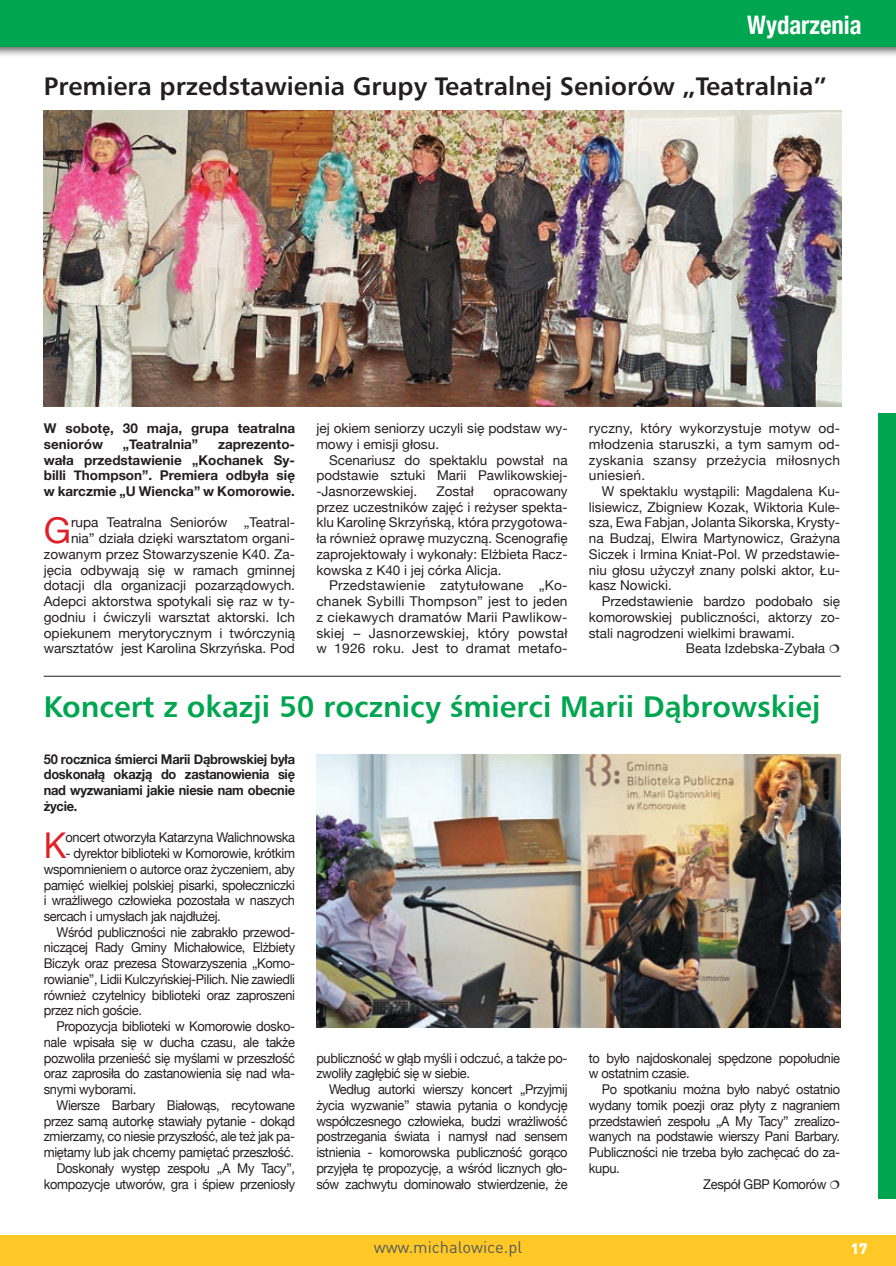
<style>
.page{position:relative;width:896px;height:1266px;background:#fff}
.page>*{position:absolute;margin:0;border:0;box-sizing:border-box;transform-origin:0 0}
.t1{font:35.55px "Helvetica Neue";color:#e01f26}
.t2{font:35.55px "Helvetica Neue";color:#e01f26;scale:.95 1}
.t3{font:700 30px "Humnst 777 EU";color:#00a54f}
.t4{font:700 25.5px "Humnst 777 EU";color:#231f20}
.t5{font:700 condensed 25.5px "Helvetica Neue LT Com";color:#fff}
.t6{font:16.5px "DIN Pro";color:#57585a}
.t7{font:900 15px "DIN";color:#fff}
.t8{font:13.5px/15.8px "Helvetica Neue";letter-spacing:-.025em;color:#231f20;text-align:justify;scale:.95 1}
.t9{font:13.5px/15.8px "Helvetica Neue";letter-spacing:-.025em;color:#231f20;text-align:justify}
.t10{font:13.5px/15.8px "Helvetica Neue";color:#231f20;text-align:right}
.t11{font:700 13.5px/15.8px "Helvetica Neue";color:#231f20}
.t12{font:700 13.5px/15.8px "Helvetica Neue";color:#231f20;text-align:justify;scale:.95 1}
</style>
<div class="page">
<div style="left:878px;top:413px;width:17px;height:785px;background:#00a54f"></div>
<div style="left:0;top:0;width:895px;height:58px;background:#231f20;opacity:.75"></div>
<div style="left:0;top:0;width:895px;height:47px;background:#00a54f"></div>
<div style="left:0;top:1234px;width:895px;height:31px;background:#fec927"></div>
<img style="left:44px;top:110px;width:797px;height:296px">
<img style="left:316px;top:754px;width:524px;height:273px">
<hr style="left:44px;top:675px;width:796px;height:1px;background:#231f20">
<h3 class="t5" style="left:747px;top:10px;width:116px">Wydarzenia</h3>
<h3 class="t4" style="left:44px;top:70px;width:784px">Premiera przedstawienia Grupy Teatralnej Seniorów „Teatralnia”</h3>
<p class="t11" style="left:44px;top:419px;width:253px">W sobotę, 30 maja, grupa teatralna seniorów</p>
<p class="t11" style="left:123px;top:435px;width:77px">„Teatralnia”</p>
<p class="t11" style="left:44px;top:435px;width:253px;text-align:justify;text-indent:174px">zaprezento&shy;wała przedstawienie „Kochanek Sy&shy;billi Thompson”. Premiera odbyła się w karczmie „U Wiencka” w Komorowie.</p>
<h1 class="t1" style="left:44px;top:500px;width:29px">G</h1>
<p class="t10" style="left:44px;top:514px;width:253px">rupa Teatralna Seniorów „Teatral-<br>nia” działa dzięki warsztatom organi&shy;zowanym przez Stowarzyszenie K40. Za&shy;jęcia odbywają się w ramach gminnej dotacji dla organizacji pozarządowych.<br>Adepci aktorstwa spotykali się raz w ty&shy;godniu i ćwiczyli warsztat aktorski. Ich opiekunem merytorycznym i twórczynią warsztatów jest Karolina Skrzyńska. Pod</p>
<p class="t10" style="left:316px;top:419px;width:253px;text-align:left">jej okiem seniorzy uczyli się podstaw wy&shy;mowy i emisji głosu.</p>
<p class="t9" style="left:316px;top:451px;width:253px;text-indent:13px">Scenariusz do spektaklu powstał na podstawie sztuki Marii Pawlikowskiej--Jasnorzewskiej.</p>
<p class="t9" style="left:436px;top:482px;width:39px">Został</p>
<p class="t9" style="left:316px;top:482px;width:253px;text-indent:177px">opracowany przez uczestników zajęć i reżyser spekta&shy;klu Karolinę Skrzyńską, która przygotowa&shy;ła również oprawę muzyczną. Scenografię zaprojektowały i wykonały: Elżbieta Racz&shy;kowska z K40 i jej córka Alicja.</p>
<p class="t9" style="left:316px;top:577px;width:253px;text-indent:13px">Przedstawienie zatytułowane „Ko&shy;chanek Sybilli Thompson” jest to jeden z ciekawych dramatów Marii Pawlikow&shy;skiej – Jasnorzewskiej, który powstał w 1926 roku. Jest to dramat metafo-</p>
<p class="t9" style="left:589px;top:419px;width:253px">ryczny, który wykorzystuje motyw od&shy;młodzenia staruszki, a tym samym od&shy;zyskania szansy przeżycia miłosnych uniesień.</p>
<p class="t9" style="left:589px;top:482px;width:253px;text-indent:13px">W spektaklu wystąpili: Magdalena Ku&shy;lisiewicz, Zbigniew Kozak, Wiktoria Kule&shy;sza, Ewa Fabjan, Jolanta Sikorska, Krysty&shy;na Budzaj, Elwira Martynowicz, Grażyna Siczek i Irmina Kniat-Pol. W przedstawie&shy;niu głosu użyczył znany polski aktor, Łu&shy;kasz Nowicki.</p>
<p class="t10" style="left:601px;top:592px;width:240px">Przedstawienie bardzo podobało się</p>
<p class="t10" style="left:589px;top:608px;width:253px">komorowskiej publiczności, aktorzy zo-</p>
<p class="t10" style="left:589px;top:624px;width:207px">stali nagrodzeni wielkimi brawami.</p>
<p class="t10" style="left:685px;top:639px;width:140px">Beata Izdebska-Zybała</p>
<h2 class="t3" style="left:44px;top:687px;width:778px">Koncert z okazji 50 rocznicy śmierci Marii Dąbrowskiej</h2>
<p class="t12" style="left:44px;top:750px;width:266px">50 rocznica śmierci Marii Dąbrowskiej była doskonałą okazją do zastanowienia się nad wyzwaniami jakie niesie nam obecnie życie.</p>
<h1 class="t2" style="left:44px;top:815px;width:25px">K</h1>
<p class="t8" style="left:65px;top:828px;width:243px">oncert otworzyła Katarzyna Walichnowska</p>
<p class="t8" style="left:44px;top:844px;width:266px;text-indent:22px">- dyrektor biblioteki w Komorowie, krótkim wspomnieniem o autorce oraz życzeniem, aby pamięć wielkiej polskiej pisarki, społeczniczki i wrażliwego człowieka pozostała w naszych sercach i umysłach jak najdłużej.</p>
<p class="t8" style="left:44px;top:923px;width:266px;text-indent:13px">Wśród publiczności nie zabrakło przewod&shy;niczącej Rady Gminy Michałowice, Elżbiety Biczyk oraz prezesa Stowarzyszenia „Komo&shy;rowianie”, Lidii Kulczyńskiej-Pilich. Nie zawiedli również czytelnicy biblioteki oraz zaproszeni przez nich goście.</p>
<p class="t8" style="left:44px;top:1017px;width:266px;text-indent:13px">Propozycja biblioteki w Komorowie dosko&shy;nale wpisała się w ducha czasu, ale także pozwoliła przenieść się myślami w przeszłość oraz zaprosiła do zastanowienia się nad wła&shy;snymi wyborami.</p>
<p class="t8" style="left:44px;top:1096px;width:266px;text-align:right">Wiersze Barbary Białowąs, recytowane przez samą autorkę stawiały pytanie - dokąd zmierzamy, co niesie przyszłość, ale też jak pa&shy;miętamy lub jak chcemy pamiętać przeszłość.<br>Doskonały występ zespołu „A My Tacy”, kompozycje utworów, gra i śpiew przeniosły</p>
<p class="t8" style="left:316px;top:1048px;width:266px">publiczność w głąb myśli i odczuć, a także po&shy;zwoliły zagłębić się w siebie.</p>
<p class="t8" style="left:316px;top:1080px;width:266px;text-indent:13px">Według autorki wierszy koncert „Przyjmij życia wyzwanie” stawia pytania o kondycję współczesnego człowieka, budzi wrażliwość postrzegania świata i namysł nad sensem istnienia - komorowska publiczność gorąco przyjęła tę propozycję, a wśród licznych gło&shy;sów zachwytu dominowało stwierdzenie, że</p>
<p class="t8" style="left:589px;top:1048px;width:266px">to było najdoskonalej spędzone popołudnie w ostatnim czasie.</p>
<p class="t8" style="left:601px;top:1080px;width:252px">Po spotkaniu można było nabyć ostatnio</p>
<p class="t8" style="left:589px;top:1096px;width:266px">wydany tomik poezji oraz płyty z nagraniem</p>
<p class="t8" style="left:589px;top:1111px;width:266px">przedstawień zespołu „A My Tacy” zrealizo-</p>
<p class="t8" style="left:589px;top:1127px;width:266px">wanych na podstawie wierszy Pani Barbary.</p>
<p class="t8" style="left:589px;top:1143px;width:266px">Publiczności nie trzeba było zachęcać do za-</p>
<p class="t8" style="left:589px;top:1159px;width:34px">kupu.</p>
<p class="t8" style="left:703px;top:1174px;width:131px">Zespół GBP Komorów</p>
<p class="t6" style="left:373px;top:1235px;width:150px">www.michalowice.pl</p>
<p class="t7" style="left:850px;top:1238px;width:18px">17</p>
</div>
